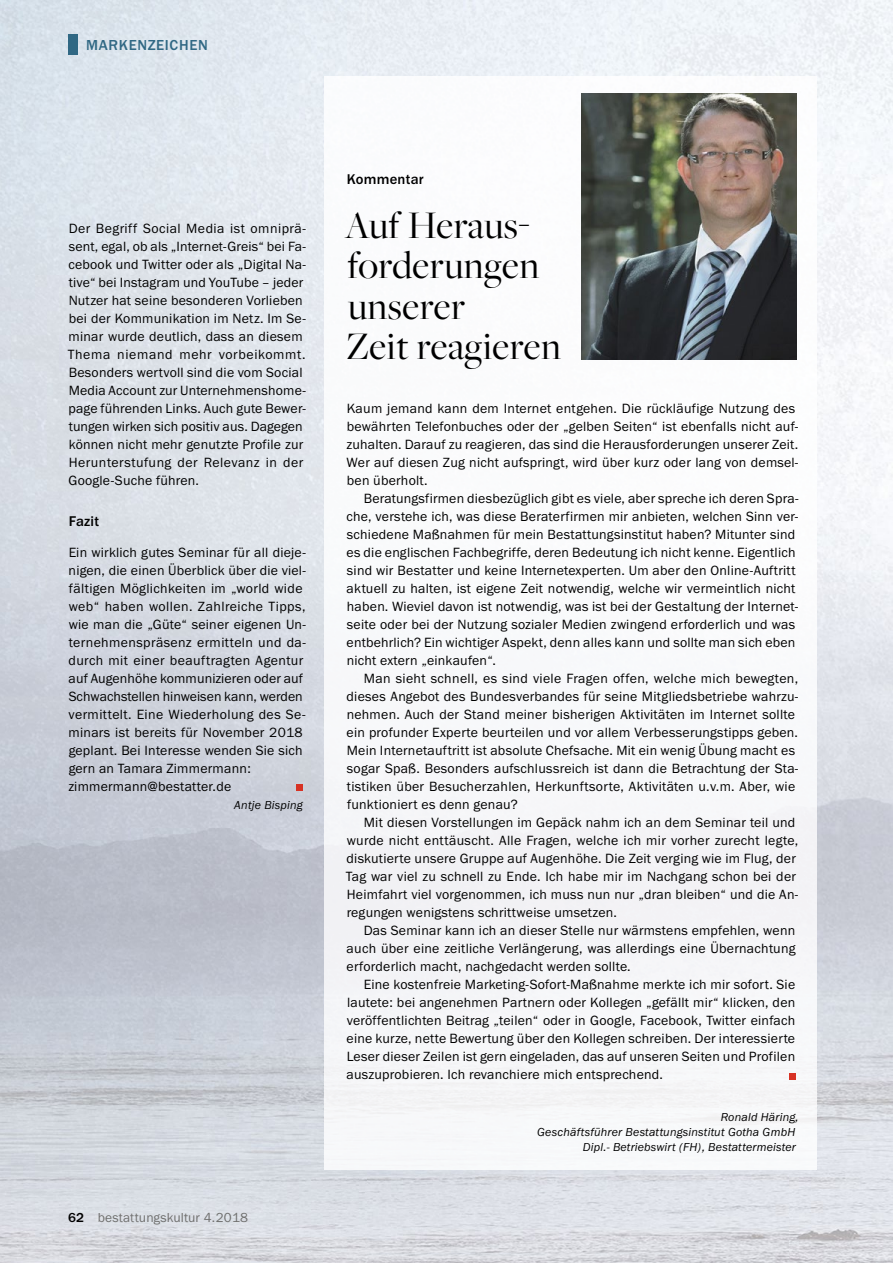
<style>
.page{position:relative;width:893px;height:1263px;background:#fff}
.page>*{position:absolute;margin:0;border:0;box-sizing:border-box;transform-origin:0 0}
.t1{font:40.5px/40.5px "Freight Big Pro";letter-spacing:.015em;color:#000}
.t2{font:500 15px "Franklin Gothic URW";letter-spacing:.045em;color:#306884}
.t3{font:500 14.7px "Franklin Gothic URW";letter-spacing:.015em;color:#000}
.t4{font:13.8px/18px "Franklin Gothic URW Boo";letter-spacing:.015em;color:#000}
.t5{font:13.5px "Franklin Gothic URW Boo";letter-spacing:.01em;color:#6f6f6e}
.t6{font:12px/15px "Franklin Gothic URW Boo Ita";letter-spacing:.015em;color:#000;text-align:right}
.s1{font-family:"Franklin Gothic URW";font-weight:500;color:#000}
</style>
<div class="page">
<img style="left:0;top:0;width:367px;height:276px">
<img style="left:0;top:276px;width:325px;height:829px">
<img style="left:0;top:1105px;width:367px;height:158px">
<img style="left:788px;top:1105px;width:105px;height:158px">
<img style="left:367px;top:1170px;width:421px;height:93px">
<img style="left:325px;top:77px;width:491px;height:1092px">
<div style="left:68px;top:34px;width:9px;height:21px;background:#306884"></div>
<div style="left:789px;top:1072px;width:7px;height:7px;background:#d73224"></div>
<div style="left:297px;top:784px;width:6px;height:7px;background:#d73224"></div>
<img style="left:581px;top:94px;width:215px;height:265px">
<p class="t2" style="left:86px;top:35px;width:123px">MARKENZEICHEN</p>
<p class="t4" style="left:68px;top:219px;width:240px">Der Begriff Social Media ist omniprä&shy;sent, egal, ob als „Internet-Greis“ bei Fa&shy;cebook und Twitter oder als „Digital Na&shy;tive“ bei Instagram und YouTube – jeder Nutzer hat seine besonderen Vorlieben bei der Kommunikation im Netz. Im Se&shy;minar wurde deutlich, dass an diesem Thema niemand mehr vorbeikommt.<br>Besonders wertvoll sind die vom Social Media Account zur Unternehmenshome&shy;page führenden Links. Auch gute Bewer&shy;tungen wirken sich positiv aus. Dagegen können nicht mehr genutzte Profile zur Herunterstufung der Relevanz in der Google-Suche führen.</p>
<p class="t3" style="left:69px;top:512px;width:32px">Fazit</p>
<p class="t4" style="left:68px;top:543px;width:239px">Ein wirklich gutes Seminar für all dieje&shy;nigen, die einen Überblick über die viel&shy;fältigen Möglichkeiten im „world wide web“ haben wollen. Zahlreiche Tipps, wie man die „Güte“ seiner eigenen Un&shy;ternehmenspräsenz ermitteln und da&shy;durch mit einer beauftragten Agentur auf Augenhöhe kommunizieren oder auf Schwachstellen hinweisen kann, werden vermittelt. Eine Wiederholung des Se&shy;minars ist bereits für November 2018 geplant. Bei Interesse wenden Sie sich gern an Tamara Zimmermann: zimmermann@bestatter.de</p>
<p class="t6" style="left:234px;top:798px;width:70px">Antje Bisping</p>
<p class="t5" style="left:68px;top:1209px;width:181px"><span class="s1">62</span> bestattungskultur 4. 2018</p>
<p class="t3" style="left:347px;top:170px;width:78px">Kommentar</p>
<h1 class="t1" style="left:345px;top:204px;width:218px">Auf Heraus&shy;forderungen unserer<br>Zeit reagieren</h1>
<p class="t4" style="left:346px;top:399px;width:453px">Kaum jemand kann dem Internet entgehen. Die rückläufige Nutzung des bewährten Telefonbuches oder der „gelben Seiten“ ist ebenfalls nicht auf&shy;zuhalten. Darauf zu reagieren, das sind die Herausforderungen unserer Zeit.<br>Wer auf diesen Zug nicht aufspringt, wird über kurz oder lang von demsel&shy;ben überholt.</p>
<p class="t4" style="left:347px;top:489px;width:453px;text-indent:17px">Beratungsfirmen diesbezüglich gibt es viele, aber spreche ich deren Spra&shy;che, verstehe ich, was diese Beraterfirmen mir anbieten, welchen Sinn ver&shy;schiedene Maßnahmen für mein Bestattungsinstitut haben? Mitunter sind es die englischen Fachbegriffe, deren Bedeutung ich nicht kenne. Eigentlich sind wir Bestatter und keine Internetexperten. Um aber den Online-Auftritt aktuell zu halten, ist eigene Zeit notwendig, welche wir vermeintlich nicht haben. Wieviel davon ist notwendig, was ist bei der Gestaltung der Internet&shy;seite oder bei der Nutzung sozialer Medien zwingend erforderlich und was entbehrlich? Ein wichtiger Aspekt, denn alles kann und sollte man sich eben nicht extern „einkaufen“.</p>
<p class="t4" style="left:347px;top:669px;width:453px;text-indent:17px">Man sieht schnell, es sind viele Fragen offen, welche mich bewegten, dieses Angebot des Bundesverbandes für seine Mitgliedsbetriebe wahrzu&shy;nehmen. Auch der Stand meiner bisherigen Aktivitäten im Internet sollte ein profunder Experte beurteilen und vor allem Verbesserungstipps geben.<br>Mein Internetauftritt ist absolute Chefsache. Mit ein wenig Übung macht es sogar Spaß. Besonders aufschlussreich ist dann die Betrachtung der Sta&shy;tistiken über Besucherzahlen, Herkunftsorte, Aktivitäten u.v.m. Aber, wie funktioniert es denn genau?</p>
<p class="t4" style="left:346px;top:813px;width:454px;text-indent:18px">Mit diesen Vorstellungen im Gepäck nahm ich an dem Seminar teil und wurde nicht enttäuscht. Alle Fragen, welche ich mir vorher zurecht legte, diskutierte unsere Gruppe auf Augenhöhe. Die Zeit verging wie im Flug, der Tag war viel zu schnell zu Ende. Ich habe mir im Nachgang schon bei der Heimfahrt viel vorgenommen, ich muss nun nur „dran bleiben“ und die An&shy;regungen wenigstens schrittweise umsetzen.</p>
<p class="t4" style="left:347px;top:921px;width:450px;text-align:justify;text-indent:17px">Das Seminar kann ich an dieser Stelle nur wärmstens empfehlen, wenn auch über eine zeitliche Verlängerung, was allerdings eine Übernachtung erforderlich macht, nachgedacht werden sollte.</p>
<p class="t4" style="left:347px;top:975px;width:450px;text-align:justify;text-indent:17px">Eine kostenfreie Marketing-Sofort-Maßnahme merkte ich mir sofort. Sie lautete: bei angenehmen Partnern oder Kollegen „gefällt mir“ klicken, den veröffentlichten Beitrag „teilen“ oder in Google, Facebook, Twitter einfach eine kurze, nette Bewertung über den Kollegen schreiben. Der interessierte Leser dieser Zeilen ist gern eingeladen, das auf unseren Seiten und Profilen auszuprobieren. Ich revanchiere mich entsprechend.</p>
<p class="t6" style="left:537px;top:1109px;width:263px">Ronald Häring,<br>Geschäftsführer Bestattungsinstitut Gotha GmbH<br>Dipl.- Betriebswirt (FH), Bestattermeister</p>
</div>
